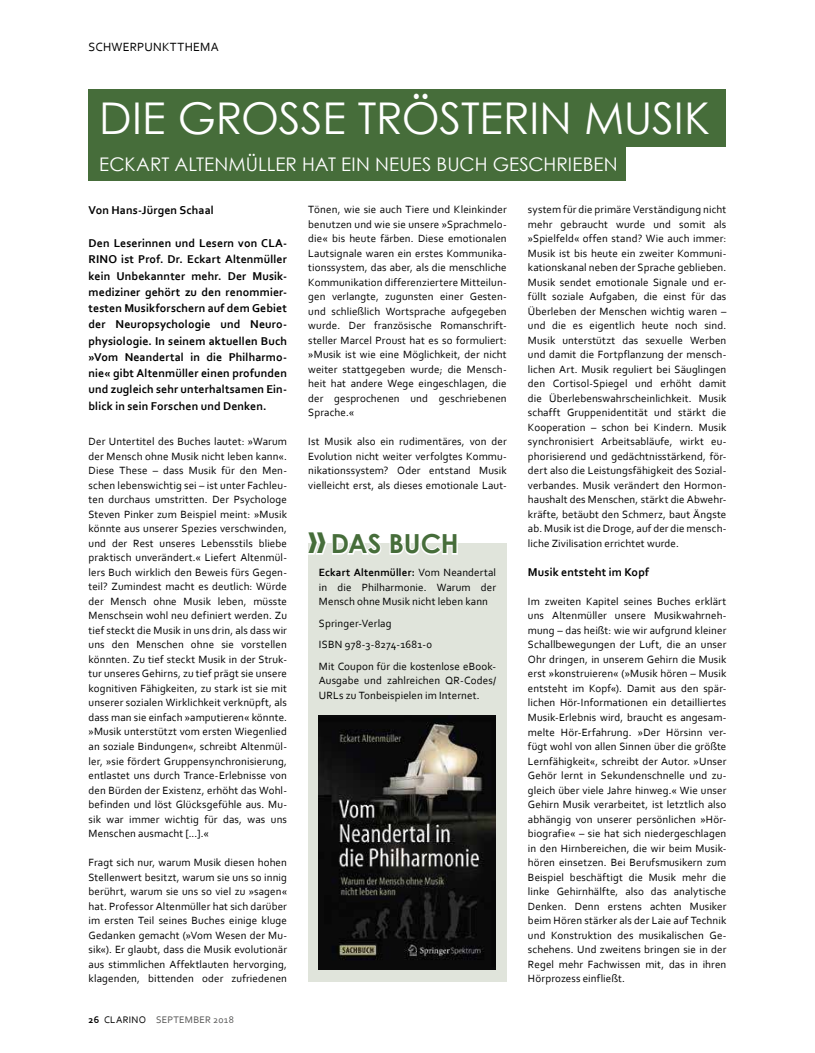
<style>
.page{position:relative;width:815px;height:1053px;background:#fff}
.page>*{position:absolute;margin:0;border:0;box-sizing:border-box;transform-origin:0 0}
.t1{font:43.75px "Century Gothic";letter-spacing:-.005em;color:#fff}
.t2{font:700 26.25px "Century Gothic";letter-spacing:-.005em;color:#466d3a}
.t3{font:18.75px "Century Gothic";letter-spacing:.005em;color:#fff}
.t4{font:12.5px "Corbel Clarino";letter-spacing:.02em;color:#000}
.t5{font:11.88px/16.2px "Corbel Clarino Bold";letter-spacing:.01em;color:#000;text-align:justify}
.t6{font:11px/14.5px "Corbel Clarino";letter-spacing:.01em;color:#000;text-align:justify}
.t7{font:11px "Corbel Clarino Bold";letter-spacing:.01em;color:#000}
.t8{font:10px "Corbel Clarino";letter-spacing:.025em;color:#565655}
.s1{font-family:"Corbel Clarino Bold";color:#000}
.s2{color:#000}
.s3{font-size:38.75px}
.s4{font-family:"Corbel Clarino"}
</style>
<div class="page">
<div style="left:89px;top:89px;width:637px;height:57px;background:#466d3a"></div>
<div style="left:89px;top:146px;width:537px;height:35px;background:#466d3a"></div>
<div style="left:308px;top:543px;width:199px;height:438px;background:#e0e4db"></div>
<svg style="left:308px;top:543px;width:150px;height:12px"></svg>
<img style="left:319px;top:715px;width:177px;height:254px">
<p class="t4" style="left:89px;top:41px;width:132px">SCHWERPUNKTTHEMA</p>
<h1 class="t1" style="left:99px;top:93px;width:612px">DIE GROSSE TRÖSTERIN MUSIK</h1>
<h3 class="t3" style="left:99px;top:153px;width:520px">ECKART ALTENMÜLLER HAT EIN NEUES BUCH GESCHRIEBEN</h3>
<p class="t5" style="left:89px;top:203px;width:127px">Von Hans-Jürgen Schaal</p>
<p class="t5" style="left:89px;top:235px;width:200px">Den Leserinnen und Lesern von CLA-RINO ist Prof. Dr. Eckart Altenmüller kein Unbekannter mehr. Der Musik&shy;mediziner gehört zu den renommier&shy;testen Musikforschern auf dem Gebiet der Neuropsychologie und Neuro&shy;physiologie. In seinem aktuellen Buch »Vom Neandertal in die Philharmo&shy;nie« gibt Altenmüller einen profunden und zugleich sehr unterhaltsamen Ein&shy;blick in sein Forschen und Denken.</p>
<p class="t6" style="left:89px;top:435px;width:200px">Der Untertitel des Buches lautet: »Warum der Mensch ohne Musik nicht leben kann«.<br>Diese These – dass Musik für den Men&shy;schen lebenswichtig sei – ist unter Fachleu&shy;ten durchaus umstritten. Der Psychologe Steven Pinker zum Beispiel meint: »Musik könnte aus unserer Spezies verschwinden, und der Rest unseres Lebensstils bliebe praktisch unverändert.« Liefert Altenmül&shy;lers Buch wirklich den Beweis fürs Gegen&shy;teil? Zumindest macht es deutlich: Würde der Mensch ohne Musik leben, müsste Menschsein wohl neu definiert werden. Zu tief steckt die Musik in uns drin, als dass wir uns den Menschen ohne sie vorstellen könnten. Zu tief steckt Musik in der Struk&shy;tur unseres Gehirns, zu tief prägt sie unsere kognitiven Fähigkeiten, zu stark ist sie mit unserer sozialen Wirklichkeit verknüpft, als dass man sie einfach »amputieren« könnte. »Musik unterstützt vom ersten Wiegenlied an soziale Bindungen«, schreibt Altenmül&shy;ler, »sie fördert Gruppensynchronisierung, entlastet uns durch Trance-Erlebnisse von den Bürden der Existenz, erhöht das Wohl&shy;befinden und löst Glücksgefühle aus. Mu&shy;sik war immer wichtig für das, was uns Menschen ausmacht [...].«</p>
<p class="t6" style="left:89px;top:855px;width:200px">Fragt sich nur, warum Musik diesen hohen Stellenwert besitzt, warum sie uns so innig berührt, warum sie uns so viel zu »sagen« hat. Professor Altenmüller hat sich darüber im ersten Teil seines Buches einige kluge Gedanken gemacht (»Vom Wesen der Mu&shy;sik«). Er glaubt, dass die Musik evolutionär aus stimmlichen Affektlauten hervorging, klagenden, bittenden oder zufriedenen</p>
<p class="t8" style="left:89px;top:1015px;width:147px"><span class="s1">26</span> <span class="s2">CLARINO</span> SEPTEMBER 2018</p>
<p class="t6" style="left:308px;top:203px;width:200px">Tönen, wie sie auch Tiere und Kleinkinder benutzen und wie sie unsere »Sprachmelo&shy;die« bis heute färben. Diese emotionalen Lautsignale waren ein erstes Kommunika&shy;tionssystem, das aber, als die menschliche Kommunikation differenziertere Mitteilun&shy;gen verlangte, zugunsten einer Gesten&shy;und schließlich Wortsprache aufgegeben wurde. Der französische Romanschrift&shy;steller Marcel Proust hat es so formuliert: »Musik ist wie eine Möglichkeit, der nicht weiter stattgegeben wurde; die Mensch&shy;heit hat andere Wege eingeschlagen, die der gesprochenen und geschriebenen Sprache.«</p>
<p class="t6" style="left:308px;top:435px;width:200px">Ist Musik also ein rudimentäres, von der Evolution nicht weiter verfolgtes Kommu&shy;nikationssystem? Oder entstand Musik vielleicht erst, als dieses emotionale Laut-</p>
<h2 class="t2" style="left:308px;top:529px;width:152px"><span class="s3">»</span> DAS BUCH</h2>
<p class="t7" style="left:319px;top:567px;width:179px">Eckart Altenmüller: <span class="s4">Vom Neandertal</span></p>
<p class="t6" style="left:319px;top:580px;width:179px">in die Philharmonie. Warum der<br>Mensch ohne Musik nicht leben kann</p>
<p class="t6" style="left:319px;top:613px;width:179px;line-height:21.6px;text-align:left">Springer-Verlag<br>ISBN 978-3-8274-1681-0<br>Mit Coupon für die kostenlose eBook-</p>
<p class="t6" style="left:319px;top:674px;width:179px">Ausgabe und zahlreichen QR-Codes/<br>URLs zu Tonbeispielen im Internet.</p>
<p class="t6" style="left:528px;top:203px;width:200px">system für die primäre Verständigung nicht mehr gebraucht wurde und somit als »Spielfeld« offen stand? Wie auch immer:<br>Musik ist bis heute ein zweiter Kommuni&shy;kationskanal neben der Sprache geblieben.<br>Musik sendet emotionale Signale und er&shy;füllt soziale Aufgaben, die einst für das Überleben der Menschen wichtig waren – und die es eigentlich heute noch sind.<br>Musik unterstützt das sexuelle Werben und damit die Fortpflanzung der mensch&shy;lichen Art. Musik reguliert bei Säug lingen den Cortisol-Spiegel und erhöht damit die Überlebenswahrscheinlichkeit. Musik schafft Gruppenidentität und stärkt die Kooperation – schon bei Kindern. Musik synchronisiert Arbeitsabläufe, wirkt eu&shy;phorisierend und gedächtnisstärkend, för&shy;dert also die Leistungsfähigkeit des Sozial&shy;verbandes. Musik verändert den Hormon&shy;haushalt des Menschen, stärkt die Abwehr&shy;kräfte, betäubt den Schmerz, baut Ängste ab. Musik ist die Droge, auf der die mensch&shy;liche Zivilisation errichtet wurde.</p>
<p class="t5" style="left:528px;top:565px;width:123px">Musik entsteht im Kopf</p>
<p class="t6" style="left:528px;top:594px;width:200px">Im zweiten Kapitel seines Buches erklärt uns Altenmüller unsere Musikwahrneh&shy;mung – das heißt: wie wir aufgrund kleiner Schallbewegungen der Luft, die an unser Ohr dringen, in unserem Gehirn die Musik erst »konstruieren« (»Musik hören – Musik entsteht im Kopf«). Damit aus den spär&shy;lichen Hör-Informationen ein detailliertes Musik-Erlebnis wird, braucht es angesam&shy;melte Hör-Erfahrung. »Der Hörsinn ver&shy;fügt wohl von allen Sinnen über die größte Lernfähigkeit«, schreibt der Autor. »Unser Gehör lernt in Sekundenschnelle und zu&shy;gleich über viele Jahre hinweg.« Wie unser Gehirn Musik verarbeitet, ist letztlich also abhängig von unserer persönlichen »Hör&shy;biografie« – sie hat sich niedergeschlagen in den Hirnbereichen, die wir beim Musik&shy;hören einsetzen. Bei Berufsmusikern zum Beispiel beschäftigt die Musik mehr die linke Gehirnhälfte, also das analytische Denken. Denn erstens achten Musiker beim Hören stärker als der Laie auf Technik und Konstruktion des musikalischen Ge&shy;schehens. Und zweitens bringen sie in der Regel mehr Fachwissen mit, das in ihren Hörprozess einfließt.</p>
</div>
